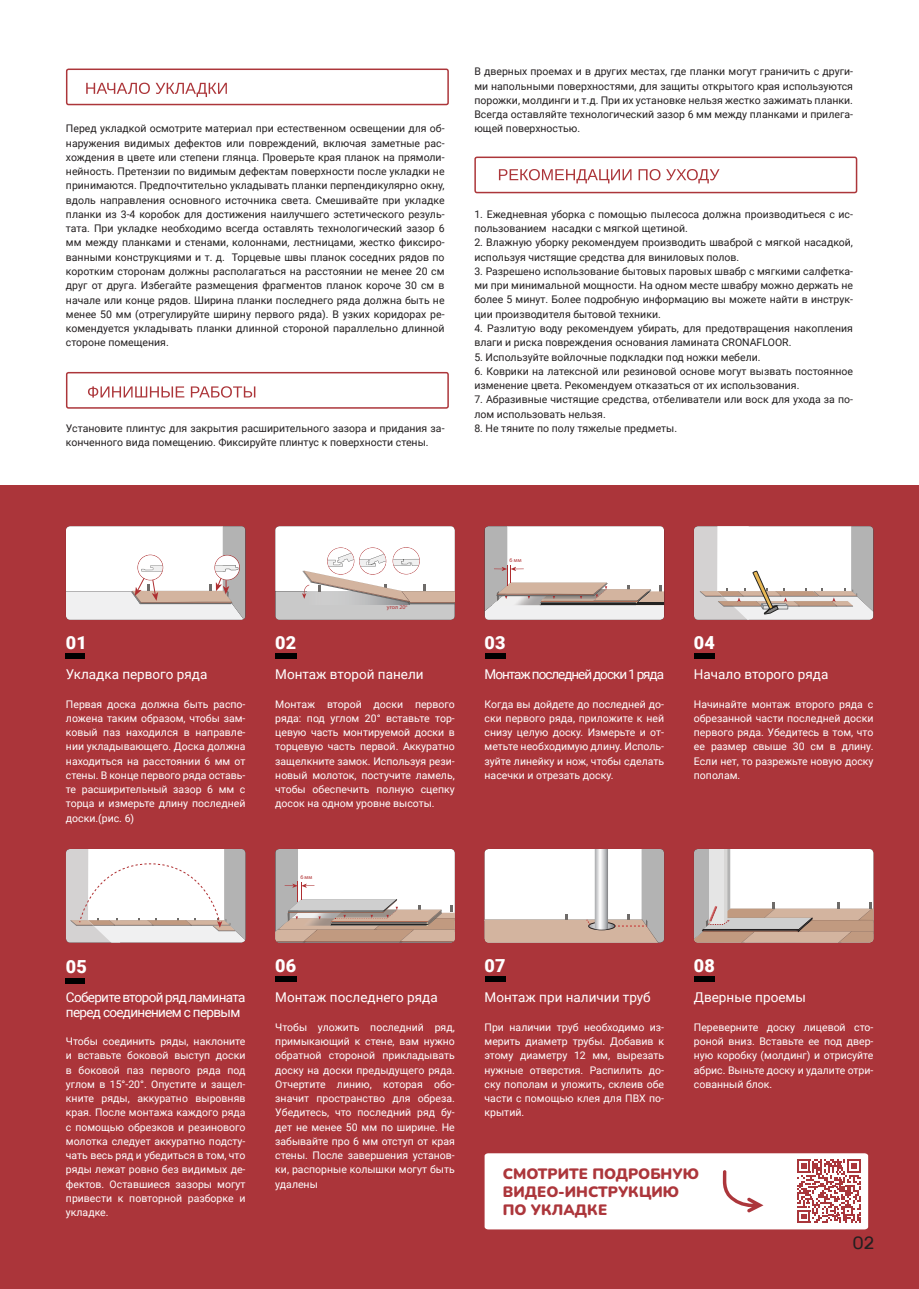
<style>
.page{position:relative;width:919px;height:1289px;background:#fff}
.page>*{position:absolute;margin:0;border:0;box-sizing:border-box;transform-origin:0 0}
.t1{font:900 18px "Roboto";color:#fff}
.t2{font:18px "Rubik";color:#231f20}
.t3{font:900 15px/18px "Nunito";color:#ac363b}
.t4{font:13.5px "Roboto";color:#fff}
.t5{font:13.5px/14.2px "Roboto";letter-spacing:-.05em;color:#fff}
.t6{font:13.5px "Roboto";letter-spacing:-.075em;color:#fff}
.t7{font:10.5px/14.2px "Roboto";color:#231f20}
.t8{font:10.5px/14.2px "Roboto";color:#fff;text-align:justify}
.t9{font:5.85px "Myriad Pro";color:#af2e30}
</style>
<div class="page">
<div style="left:0;top:485px;width:918px;height:803px;background:#ab353a"></div>
<svg style="left:86px;top:83px;width:141px;height:14px"></svg>
<div style="left:66px;top:69px;width:383px;height:36px;border:2px solid #ac363a;border-radius:2px"></div>
<svg style="left:88px;top:386px;width:96px;height:11px"></svg>
<svg style="left:191px;top:386px;width:64px;height:11px"></svg>
<div style="left:66px;top:372px;width:383px;height:36px;border:2px solid #ac363a;border-radius:2px"></div>
<svg style="left:499px;top:169px;width:132px;height:14px"></svg>
<svg style="left:638px;top:169px;width:22px;height:11px"></svg>
<svg style="left:666px;top:169px;width:53px;height:14px"></svg>
<div style="left:474px;top:156px;width:383px;height:37px;border:2px solid #ac363a;border-radius:2px"></div>
<svg style="left:66px;top:526px;width:179px;height:94px;background:#eeeae9"></svg>
<svg style="left:66px;top:849px;width:179px;height:93px;background:#ebe8e7"></svg>
<div style="left:275px;top:591px;width:180px;height:29px;background:#c9c9c9"></div>
<svg style="left:275px;top:526px;width:180px;height:78px;background:#ede8e6"></svg>
<svg style="left:275px;top:849px;width:180px;height:94px;background:#dad0ca"></svg>
<svg style="left:484px;top:526px;width:180px;height:94px;background:#e3ddda"></svg>
<svg style="left:484px;top:849px;width:180px;height:93px;background:#e8e1dc"></svg>
<svg style="left:694px;top:526px;width:179px;height:94px;background:#e5e2e0"></svg>
<svg style="left:694px;top:849px;width:179px;height:93px;background:#e1d8d2"></svg>
<div style="left:66px;top:653px;width:19px;height:6px;background:#000"></div>
<div style="left:66px;top:978px;width:19px;height:5px;background:#000"></div>
<div style="left:275px;top:653px;width:21px;height:6px;background:#000"></div>
<div style="left:275px;top:976px;width:21px;height:5px;background:#000"></div>
<div style="left:484px;top:653px;width:21px;height:6px;background:#000"></div>
<div style="left:484px;top:976px;width:21px;height:5px;background:#000"></div>
<div style="left:693px;top:653px;width:21px;height:6px;background:#000"></div>
<div style="left:693px;top:976px;width:21px;height:5px;background:#000"></div>
<svg style="left:484px;top:1153px;width:384px;height:76px;background:#f7eced"></svg>
<p class="t7" style="left:66px;top:121px;width:380px;text-align:justify">Перед укладкой осмотрите материал при естественном освещении для об&shy;наружения видимых дефектов или повреждений, включая заметные рас&shy;хождения в цвете или степени глянца. Проверьте края планок на прямоли&shy;нейность. Претензии по видимым дефектам поверхности после укладки не принимаются. Предпочтительно укладывать планки перпендикулярно окну, вдоль направления основного источника света. Смешивайте при укладке планки из 3-4 коробок для достижения наилучшего эстетического резуль&shy;тата. При укладке необходимо всегда оставлять технологический зазор 6 мм между планками и стенами, колоннами, лестницами, жестко фиксиро&shy;ванными конструкциями и т. д. Торцевые швы планок соседних рядов по коротким сторонам должны располагаться на расстоянии не менее 20 см друг от друга. Избегайте размещения фрагментов планок короче 30 см в начале или конце рядов. Ширина планки последнего ряда должна быть не менее 50 мм (отрегулируйте ширину первого ряда). В узких коридорах ре&shy;комендуется укладывать планки длинной стороной параллельно длинной стороне помещения.</p>
<p class="t7" style="left:66px;top:420px;width:380px">Установите плинтус для закрытия расширительного зазора и придания за&shy;конченного вида помещению. Фиксируйте плинтус к поверхности стены.</p>
<p class="t7" style="left:474px;top:64px;width:380px;text-align:justify">В дверных проемах и в других местах, где планки могут граничить с други&shy;ми напольными поверхностями, для защиты открытого края используются порожки, молдинги и т.д. При их установке нельзя жестко зажимать планки.<br>Всегда оставляйте технологический зазор 6 мм между планками и прилега&shy;ющей поверхностью.</p>
<p class="t7" style="left:474px;top:207px;width:380px">1. Ежедневная уборка с помощью пылесоса должна производитьеся с ис&shy;пользованием насадки с мягкой щетиной.</p>
<p class="t7" style="left:474px;top:235px;width:380px">2. Влажную уборку рекомендуем производить шваброй с мягкой насадкой, используя чистящие средства для виниловых полов.</p>
<p class="t7" style="left:474px;top:264px;width:380px;text-align:justify">3. Разрешено использование бытовых паровых швабр с мягкими салфетка&shy;ми при минимальной мощности. На одном месте швабру можно держать не более 5 минут. Более подробную информацию вы можете найти в инструк&shy;ции производителя бытовой техники.</p>
<p class="t7" style="left:474px;top:321px;width:380px">4. Разлитую воду рекомендуем убирать, для предотвращения накопления влаги и риска повреждения основания ламината CRONAFLOOR.</p>
<p class="t7" style="left:474px;top:349px;width:287px">5. Используйте войлочные подкладки под ножки мебели.</p>
<p class="t7" style="left:474px;top:363px;width:380px">6. Коврики на латексной или резиновой основе могут вызвать постоянное изменение цвета. Рекомендуем отказаться от их использования.</p>
<p class="t7" style="left:474px;top:392px;width:380px">7. Абразивные чистящие средства, отбеливатели или воск для ухода за по&shy;лом использовать нельзя.</p>
<p class="t7" style="left:474px;top:420px;width:204px">8. Не тяните по полу тяжелые предметы.</p>
<h1 class="t1" style="left:66px;top:632px;width:22px">01</h1>
<p class="t4" style="left:66px;top:664px;width:143px">Укладка первого ряда</p>
<p class="t8" style="left:66px;top:696px;width:181px">Первая доска должна быть распо&shy;ложена таким образом, чтобы зам&shy;ковый паз находился в направле&shy;нии укладывающего. Доска должна находиться на расстоянии 6 мм от стены. В конце первого ряда оставь&shy;те расширительный зазор 6 мм с торца и измерьте длину последней доски.(рис. 6)</p>
<h1 class="t1" style="left:275px;top:632px;width:22px">02</h1>
<p class="t9" style="left:387px;top:605px;width:22px">угол 20<sup>о</sup></p>
<p class="t4" style="left:275px;top:664px;width:150px">Монтаж второй панели</p>
<p class="t8" style="left:275px;top:696px;width:181px">Монтаж второй доски первого ряда: под углом 20° вставьте тор&shy;цевую часть монтируемой доски в торцевую часть первой. Аккуратно защелкните замок. Используя рези&shy;новый молоток, постучите ламель, чтобы обеспечить полную сцепку досок на одном уровне высоты.</p>
<p class="t9" style="left:300px;top:873px;width:13px">6 мм</p>
<p class="t9" style="left:509px;top:557px;width:13px">6 мм</p>
<h1 class="t1" style="left:484px;top:632px;width:22px">03</h1>
<p class="t6" style="left:484px;top:664px;width:181px">Монтаж последней доски 1 ряда</p>
<p class="t8" style="left:484px;top:696px;width:181px">Когда вы дойдете до последней до&shy;ски первого ряда, приложите к ней снизу целую доску. Измерьте и от&shy;метьте необходимую длину. Исполь&shy;зуйте линейку и нож, чтобы сделать насечки и отрезать доску.</p>
<h1 class="t1" style="left:693px;top:632px;width:22px">04</h1>
<p class="t4" style="left:693px;top:664px;width:136px">Начало второго ряда</p>
<p class="t8" style="left:693px;top:696px;width:181px">Начинайте монтаж второго ряда с обрезанной части последней доски первого ряда. Убедитесь в том, что ее размер свыше 30 см в длину.<br>Если нет, то разрежьте новую доску пополам.</p>
<h1 class="t1" style="left:66px;top:956px;width:22px">05</h1>
<p class="t5" style="left:66px;top:989px;width:181px">Соберите второй ряд ламината перед соединением с первым</p>
<p class="t8" style="left:66px;top:1033px;width:181px">Чтобы соединить ряды, наклоните и вставьте боковой выступ доски в боковой паз первого ряда под углом в 15°-20°. Опустите и защел&shy;кните ряды, аккуратно выровняв края. После монтажа каждого ряда с помощью обрезков и резинового молотка следует аккуратно подсту&shy;чать весь ряд и убедиться в том, что ряды лежат ровно без видимых де&shy;фектов. Оставшиеся зазоры могут привести к повторной разборке и укладке.</p>
<h1 class="t1" style="left:275px;top:955px;width:22px">06</h1>
<p class="t4" style="left:275px;top:988px;width:164px">Монтаж последнего ряда</p>
<p class="t8" style="left:275px;top:1019px;width:181px">Чтобы уложить последний ряд, примыкающий к стене, вам нужно обратной стороной прикладывать доску на доски предыдущего ряда.<br>Отчертите линию, которая обо&shy;значит пространство для обреза.<br>Убедитесь, что последний ряд бу&shy;дет не менее 50 мм по ширине. Не забывайте про 6 мм отступ от края стены. После завершения установ&shy;ки, распорные колышки могут быть удалены</p>
<h1 class="t1" style="left:484px;top:955px;width:22px">07</h1>
<p class="t4" style="left:484px;top:988px;width:167px">Монтаж при наличии труб</p>
<p class="t8" style="left:484px;top:1019px;width:181px">При наличии труб необходимо из&shy;мерить диаметр трубы. Добавив к этому диаметру 12 мм, вырезать нужные отверстия. Распилить до&shy;ску пополам и уложить, склеив обе части с помощью клея для ПВХ по&shy;крытий.</p>
<h1 class="t1" style="left:693px;top:955px;width:22px">08</h1>
<p class="t4" style="left:693px;top:988px;width:114px">Дверные проемы</p>
<p class="t8" style="left:693px;top:1019px;width:181px">Переверните доску лицевой сто&shy;роной вниз. Вставьте ее под двер&shy;ную коробку (молдинг) и отрисуйте абрис. Выньте доску и удалите отри&shy;сованный блок.</p>
<h2 class="t3" style="left:503px;top:1163px;width:197px">СМОТРИТЕ ПОДРОБНУЮ<br>ВИДЕО-ИНСТРУКЦИЮ<br>ПО УКЛАДКЕ</h2>
<h1 class="t2" style="left:852px;top:1233px;width:23px">02</h1>
</div>
